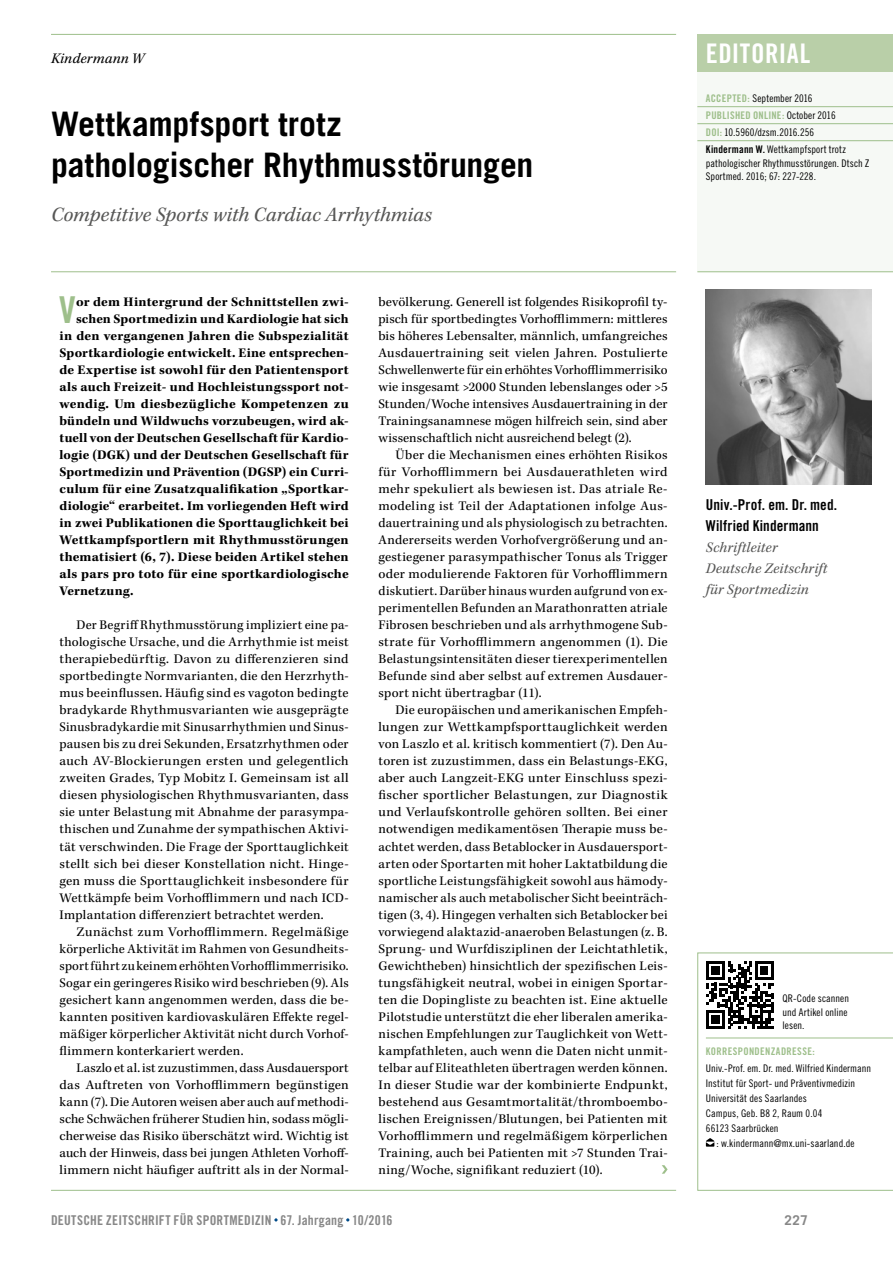
<style>
.page{position:relative;width:893px;height:1263px;background:#fff}
.page>*{position:absolute;margin:0;border:0;box-sizing:border-box;transform-origin:0 0}
.t1{font:37.05px "Trade Gothic LT Std Bd Cn 20";color:#9ebf8b}
.t2{font:700 33.75px/40.5px "Trade Gothic LT Std";color:#000}
.t3{font:27px "Trade Gothic LT Std Bd Cn 20";letter-spacing:.02em;color:#fff}
.t4{font:italic 21px "Kepler Std";color:#575756}
.t5{font:italic 15px/21px "Kepler Std";letter-spacing:.01em;color:#575756}
.t6{font:15px/21px "Trade Gothic LT Std Bd Cn 20";letter-spacing:.005em;color:#000}
.t7{font:italic 15px "Kepler Std";letter-spacing:.01em;color:#000}
.t8{font:13.5px/17px "Kepler Std";letter-spacing:.015em;color:#000;text-align:justify}
.t9{font:700 13.5px "Kepler Std";letter-spacing:.015em;color:#000}
.t10{font:13.5px "Trade Gothic LT Std Bd Cn 20";letter-spacing:.015em;color:#878787}
.t11{font:700 13.5px "Trade Gothic LT Std";color:#878787}
.t12{font:10.5px/13.5px "Trade Gothic LT Std Cn 18";letter-spacing:.005em;color:#000}
.t13{font:10.5px "Trade Gothic LT Std Bd Cn 20";letter-spacing:.03em;color:#9ebf8b}
.s1{font-family:"Trade Gothic LT Std Bd Cn 20";color:#9ebf8b}
.s2{font-family:"Trade Gothic LT Std Cn 18";color:#000}
.s3{font-family:"Trade Gothic LT Std Bd Cn 20"}
</style>
<div class="page">
<div style="left:697px;top:34px;width:196px;height:38px;background:#b9cfa8"></div>
<div style="left:697px;top:72px;width:196px;height:200px;background:#f6f9f5"></div>
<hr style="left:697px;top:271px;width:196px;height:1px;background:#9ebf8b">
<hr style="left:697px;top:106px;width:196px;height:1px;background:#9ebf8b">
<hr style="left:697px;top:123px;width:196px;height:1px;background:#9ebf8b">
<hr style="left:697px;top:140px;width:196px;height:1px;background:#9ebf8b">
<hr style="left:51px;top:271px;width:625px;height:1px;background:#9ebf8b">
<hr style="left:51px;top:34px;width:625px;height:1px;background:#9ebf8b">
<hr style="left:51px;top:1190px;width:625px;height:1px;background:#9ebf8b">
<svg style="left:697px;top:952px;width:196px;height:239px"></svg>
<svg style="left:662px;top:1165px;width:6px;height:9px"></svg>
<svg style="left:706px;top:1138px;width:8px;height:8px"></svg>
<img style="left:706px;top:289px;width:166px;height:196px">
<svg style="left:706px;top:961px;width:68px;height:68px"></svg>
<p class="t7" style="left:51px;top:50px;width:95px">Kindermann W</p>
<h2 class="t2" style="left:51px;top:103px;width:484px">Wettkampfsport trotz pathologischer Rhythmusstörungen</h2>
<h3 class="t4" style="left:51px;top:203px;width:383px">Competitive Sports with Cardiac Arrhythmias</h3>
<h1 class="t1" style="left:59px;top:287px;width:18px">V</h1>
<p class="t9" style="left:76px;top:294px;width:274px">or dem Hintergrund der Schnittstellen zwi-</p>
<p class="t9" style="left:76px;top:311px;width:274px">schen Sportmedizin und Kardiologie hat sich</p>
<p class="t9" style="left:60px;top:328px;width:291px">in den vergangenen Jahren die Subspezialität</p>
<p class="t9" style="left:60px;top:345px;width:291px">Sportkardiologie entwickelt. Eine entsprechen-</p>
<p class="t9" style="left:60px;top:362px;width:291px">de Expertise ist sowohl für den Patientensport</p>
<p class="t9" style="left:60px;top:379px;width:291px">als auch Freizeit- und Hochleistungssport not-</p>
<p class="t9" style="left:60px;top:396px;width:291px">wendig. Um diesbezügliche Kompetenzen zu</p>
<p class="t9" style="left:60px;top:413px;width:291px">bündeln und Wildwuchs vorzubeugen, wird ak-</p>
<p class="t9" style="left:60px;top:430px;width:291px">tuell von der Deutschen Gesellschaft für Kardio-</p>
<p class="t9" style="left:60px;top:447px;width:291px">logie (DGK) und der Deutschen Gesellschaft für</p>
<p class="t9" style="left:60px;top:464px;width:291px">Sportmedizin und Prävention (DGSP) ein Curri-</p>
<p class="t9" style="left:60px;top:481px;width:291px">culum für eine Zusatzqualifikation „Sportkar-</p>
<p class="t9" style="left:60px;top:498px;width:291px">diologie“ erarbeitet. Im vorliegenden Heft wird</p>
<p class="t9" style="left:60px;top:515px;width:291px">in zwei Publikationen die Sporttauglichkeit bei</p>
<p class="t9" style="left:60px;top:532px;width:291px">Wettkampfsportlern mit Rhythmusstörungen</p>
<p class="t9" style="left:60px;top:549px;width:291px">thematisiert (6, 7). Diese beiden Artikel stehen</p>
<p class="t9" style="left:60px;top:566px;width:291px">als pars pro toto für eine sportkardiologische</p>
<p class="t9" style="left:60px;top:583px;width:75px">Vernetzung.</p>
<p class="t8" style="left:60px;top:617px;width:291px;text-indent:17px">Der Begriff Rhythmusstörung impliziert eine pa&shy;thologische Ursache, und die Arrhythmie ist meist therapiebedürftig. Davon zu differenzieren sind sportbedingte Normvarianten, die den Herzrhyth&shy;mus beeinflussen. Häufig sind es vagoton bedingte bradykarde Rhythmusvarianten wie ausgeprägte Sinusbradykardie mit Sinusarrhythmien und Sinus&shy;pausen bis zu drei Sekunden, Ersatzrhythmen oder auch AV-Blockierungen ersten und gelegentlich zweiten Grades, Typ Mobitz I. Gemeinsam ist all diesen physiologischen Rhythmusvarianten, dass sie unter Belastung mit Abnahme der parasympa&shy;thischen und Zunahme der sympathischen Aktivi&shy;tät verschwinden. Die Frage der Sporttauglichkeit stellt sich bei dieser Konstellation nicht. Hinge&shy;gen muss die Sporttauglichkeit insbesondere für Wettkämpfe beim Vorhofflimmern und nach ICD-Implantation differenziert betrachtet werden.</p>
<p class="t8" style="left:60px;top:923px;width:291px;text-indent:17px">Zunächst zum Vorhofflimmern. Regelmäßige körperliche Aktivität im Rahmen von Gesundheits&shy;sport führt zu keinem erhöhten Vorhofflimmerrisiko.<br>Sogar ein geringeres Risiko wird beschrieben (9). Als gesichert kann angenommen werden, dass die be&shy;kannten positiven kardiovaskulären Effekte regel&shy;mäßiger körperlicher Aktivität nicht durch Vorhof&shy;flimmern konterkariert werden.</p>
<p class="t8" style="left:60px;top:1059px;width:291px;text-indent:17px">Laszlo et al. ist zuzustimmen, dass Ausdauersport das Auftreten von Vorhofflimmern begünstigen kann (7). Die Autoren weisen aber auch auf methodi&shy;sche Schwächen früherer Studien hin, sodass mögli&shy;cherweise das Risiko überschätzt wird. Wichtig ist auch der Hinweis, dass bei jungen Athleten Vorhoff&shy;limmern nicht häufiger auftritt als in der Normal-</p>
<p class="t8" style="left:378px;top:294px;width:291px">bevölkerung. Generell ist folgendes Risikoprofil ty&shy;pisch für sportbedingtes Vorhofflimmern: mittleres bis höheres Lebensalter, männlich, umfangreiches Ausdauertraining seit vielen Jahren. Postulierte Schwellenwerte für ein erhöhtes Vorhofflimmerrisiko wie insgesamt &gt;2000 Stunden lebenslanges oder &gt;5<br>Stunden/Woche intensives Ausdauertraining in der Trainingsanamnese mögen hilfreich sein, sind aber wissenschaftlich nicht ausreichend belegt (2).</p>
<p class="t8" style="left:378px;top:447px;width:291px;text-indent:17px">Über die Mechanismen eines erhöhten Risikos für Vorhofflimmern bei Ausdauerathleten wird mehr spekuliert als bewiesen ist. Das atriale Re&shy;modeling ist Teil der Adaptationen infolge Aus&shy;dauertraining und als physiologisch zu betrachten.<br>Andererseits werden Vorhofvergrößerung und an&shy;gestiegener parasympathischer Tonus als Trigger oder modulierende Faktoren für Vorhofflimmern diskutiert. Darüber hinaus wurden aufgrund von ex&shy;perimentellen Befunden an Marathonratten atriale Fibrosen beschrieben und als arrhythmogene Sub&shy;strate für Vorhofflimmern angenommen (1). Die Belastungsintensitäten dieser tierexperimentellen Befunde sind aber selbst auf extremen Ausdauer&shy;sport nicht übertragbar (11).</p>
<p class="t8" style="left:378px;top:702px;width:291px;text-indent:17px">Die europäischen und amerikanischen Empfeh&shy;lungen zur Wettkampfsporttauglichkeit werden von Laszlo et al. kritisch kommentiert (7). Den Au&shy;toren ist zuzustimmen, dass ein Belastungs-EKG, aber auch Langzeit-EKG unter Einschluss spezi&shy;fischer sportlicher Belastungen, zur Diagnostik und Verlaufskontrolle gehören sollten. Bei einer notwendigen medikamentösen Therapie muss be&shy;achtet werden, dass Betablocker in Ausdauersport&shy;arten oder Sportarten mit hoher Laktatbildung die sportliche Leistungsfähigkeit sowohl aus hämody&shy;namischer als auch metabolischer Sicht beeinträch&shy;tigen (3, 4). Hingegen verhalten sich Betablocker bei vorwiegend alaktazid-anaeroben Belastungen (z. B.<br>Sprung- und Wurfdisziplinen der Leichtathletik, Gewichtheben) hinsichtlich der spezifischen Leis&shy;tungsfähigkeit neutral, wobei in einigen Sportar&shy;ten die Dopingliste zu beachten ist. Eine aktuelle Pilotstudie unterstützt die eher liberalen amerika&shy;nischen Empfehlungen zur Tauglichkeit von Wett&shy;kampfathleten, auch wenn die Daten nicht unmit&shy;telbar auf Eliteathleten übertragen werden können.<br>In dieser Studie war der kombinierte Endpunkt, bestehend aus Gesamtmortalität/thromboembo&shy;lischen Ereignissen/Blutungen, bei Patienten mit Vorhofflimmern und regelmäßigem körperlichen Training, auch bei Patienten mit &gt;7 Stunden Trai&shy;ning/Woche, signifikant reduziert (10).</p>
<h3 class="t3" style="left:706px;top:37px;width:106px">EDITORIAL</h3>
<p class="t12" style="left:706px;top:91px;width:108px"><span class="s1">ACCEPTED:</span> September 2016</p>
<p class="t13" style="left:706px;top:109px;width:131px">PUBLISHED ONLINE: <span class="s2">October 2016</span></p>
<p class="t12" style="left:706px;top:125px;width:110px"><span class="s1">DOI:</span> 10.5960/dzsm.2016.256</p>
<p class="t12" style="left:706px;top:142px;width:165px"><span class="s3">Kindermann W.</span> Wettkampfsport trotz pathologischer Rhythmusstörungen. Dtsch Z<br>Sportmed. 2016; 67: 227-228.</p>
<p class="t6" style="left:706px;top:494px;width:133px">Univ.-Prof. em. Dr. med.<br>Wilfried Kindermann</p>
<p class="t5" style="left:706px;top:538px;width:123px">Schriftleiter<br>Deutsche Zeitschrift für Sportmedizin</p>
<p class="t12" style="left:782px;top:991px;width:68px">QR-Code scannen und Artikel online lesen.</p>
<p class="t13" style="left:706px;top:1044px;width:111px">KORRESPONDENZADRESSE:</p>
<p class="t12" style="left:706px;top:1061px;width:167px">Univ.-Prof. em. Dr. med. Wilfried Kindermann</p>
<p class="t12" style="left:706px;top:1076px;width:151px">Institut für Sport- und Präventivmedizin</p>
<p class="t12" style="left:706px;top:1091px;width:103px">Universität des Saarlandes</p>
<p class="t12" style="left:706px;top:1106px;width:118px">Campus, Geb. B8 2, Raum 0.04</p>
<p class="t12" style="left:706px;top:1121px;width:74px">66123 Saarbrücken</p>
<p class="t12" style="left:716px;top:1136px;width:140px">: w.kindermann@mx.uni-saarland.de</p>
<p class="t10" style="left:51px;top:1212px;width:343px">DEUTSCHE ZEITSCHRIFT FÜR SPORTMEDIZIN 67. Jahrgang 10/2016</p>
<p class="t11" style="left:784px;top:1211px;width:25px">227</p>
</div>
